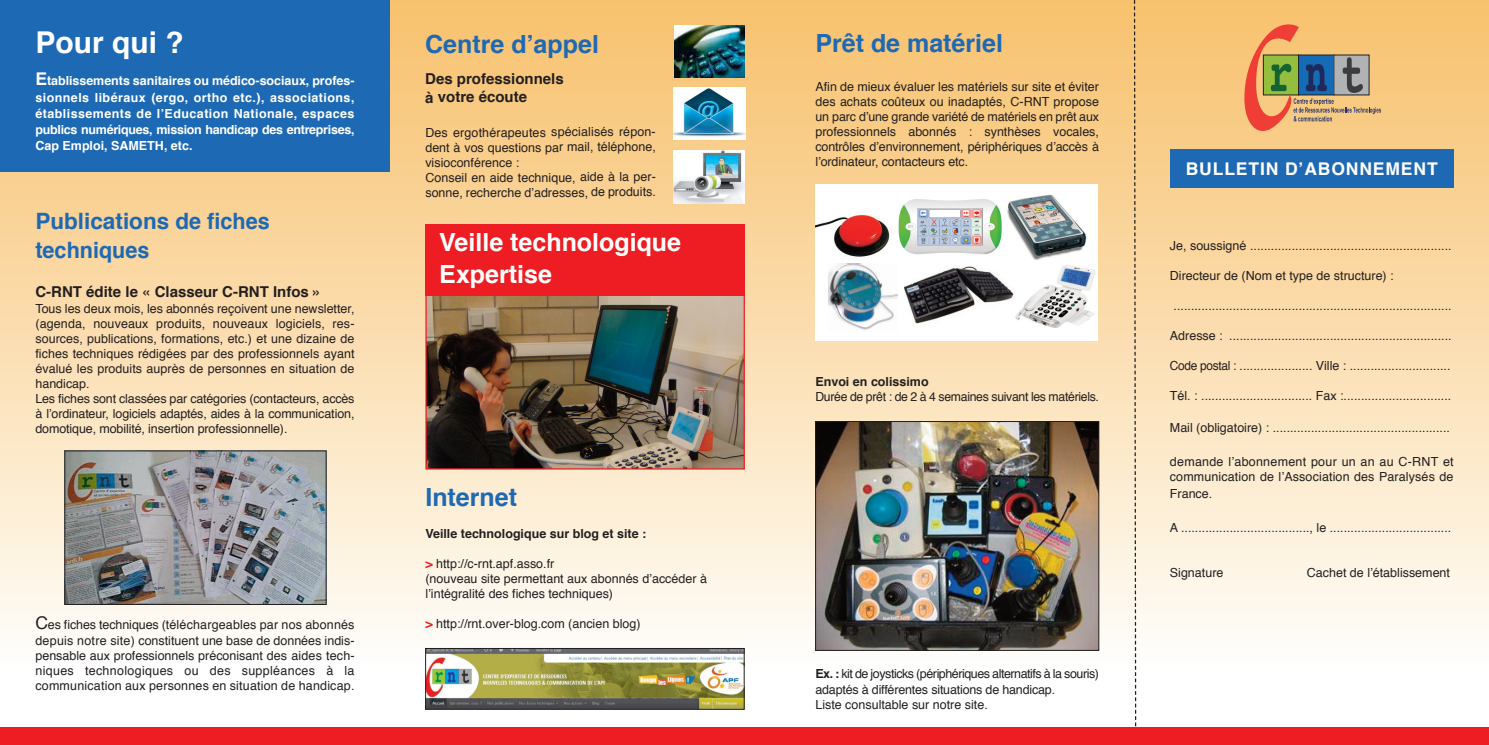
<style>
.page{position:relative;width:1489px;height:745px;background:#fff}
.page>*{position:absolute;margin:0;border:0;box-sizing:border-box;transform-origin:0 0}
.t1{font:700 30px "Helvetica";color:#fff}
.t2{font:700 25px "Helvetica";color:#1e69b4}
.t3{font:700 25px/31.2px "Helvetica";color:#fff}
.t4{font:700 22.5px/28.9px "Helvetica";color:#1e69b4}
.t5{font:700 17.5px "Helvetica";letter-spacing:.05em;color:#fff}
.t6{font:700 15px/18px "Helvetica";color:#231f20}
.t7{font:12.5px/15px "Helvetica";color:#231f20}
.t8{font:700 12.5px/16.2px "Helvetica";letter-spacing:-.025em;color:#fff;text-align:justify}
.t9{font:12.5px "Helvetica";letter-spacing:-.025em;color:#231f20;scale:.95 1}
.t10{font:700 12.5px "Helvetica";color:#231f20}
.t11{font:12.5px "Helvetica";letter-spacing:-.025em;color:#231f20}
.s1{font-size:17.5px}
.s2{font-weight:700;color:#ee1d23}
.s3{font-weight:700}
</style>
<div class="page">
<div style="left:0;top:0;width:1488px;height:663px;background:linear-gradient(to bottom,#f8c16c,#fbfaf6)"></div>
<div style="left:0;top:0;width:390px;height:172px;background:#1e69b4"></div>
<img style="left:67px;top:452px;width:257px;height:150px">
<img style="left:427px;top:649px;width:315px;height:58px">
<div style="left:425px;top:647px;width:319px;height:62px;border:1px solid #231f20"></div>
<img style="left:817px;top:423px;width:279px;height:225px">
<div style="left:815px;top:421px;width:283px;height:229px;border:1px solid #231f20"></div>
<img style="left:427px;top:296px;width:316px;height:171px">
<div style="left:425px;top:294px;width:320px;height:175px;border:1px solid #ee1d23"></div>
<svg style="left:1133px;top:0;width:3px;height:726px;background:#c5b192"></svg>
<img style="left:674px;top:26px;width:70px;height:52px">
<img style="left:673px;top:87px;width:72px;height:53px">
<img style="left:673px;top:150px;width:71px;height:53px">
<div style="left:425px;top:224px;width:319px;height:71px;background:#ee1d23"></div>
<div style="left:815px;top:184px;width:283px;height:156px;background:#fff"></div>
<img style="left:815px;top:214px;width:75px;height:43px">
<img style="left:898px;top:199px;width:104px;height:56px">
<img style="left:1007px;top:194px;width:79px;height:66px">
<img style="left:828px;top:263px;width:69px;height:67px">
<img style="left:904px;top:266px;width:109px;height:58px">
<img style="left:1015px;top:265px;width:81px;height:63px">
<div style="left:0;top:726px;width:1488px;height:18px;background:#ee1d23"></div>
<div style="left:1169px;top:150px;width:284px;height:38px;background:#1e69b4"></div>
<svg style="left:1244px;top:24px;width:136px;height:107px;background:#c39f71"></svg>
<h1 class="t1" style="left:35px;top:30px;width:150px">Pour qui ?</h1>
<p class="t8" style="left:35px;top:74px;width:320px"><span class="s1">E</span>tablissements sanitaires ou médico-sociaux, profes&shy;sionnels libéraux (ergo, ortho etc.), associations, établissements de l’Education Nationale, espaces publics numériques, mission handicap des entreprises, Cap Emploi, SAMETH, etc.</p>
<h3 class="t4" style="left:35px;top:208px;width:236px">Publications de fiches techniques</h3>
<p class="t6" style="left:35px;top:283px;width:287px">C-RNT édite le « Classeur C-RNT Infos »</p>
<p class="t7" style="left:35px;top:302px;width:320px">Tous les deux mois, les abonnés reçoivent une newsletter, (agenda, nouveaux produits, nouveaux logiciels, res&shy;sources, publications, formations, etc.) et une dizaine de fiches techniques rédigées par des professionnels ayant évalué les produits auprès de personnes en situation de handicap.<br>Les fiches sont classées par catégories (contacteurs, accès à l’ordinateur, logiciels adaptés, aides à la communication, domotique, mobilité, insertion professionnelle).</p>
<p class="t7" style="left:35px;top:618px;width:321px;text-align:justify"><span class="s1">C</span>es fiches techniques (téléchargeables par nos abonnés depuis notre site) constituent une base de données indis&shy;pensable aux professionnels préconisant des aides tech&shy;niques technologiques ou des suppléances à la communication aux personnes en situation de handicap.</p>
<h2 class="t2" style="left:425px;top:34px;width:175px">Centre d’appel</h2>
<p class="t6" style="left:425px;top:71px;width:140px">Des professionnels à votre écoute</p>
<p class="t7" style="left:425px;top:125px;width:232px">Des ergothérapeutes spécialisés répon&shy;dent à vos questions par mail, téléphone, visioconférence :<br>Conseil en aide technique, aide à la per&shy;sonne, recherche d’adresses, de produits.</p>
<h2 class="t3" style="left:439px;top:229px;width:243px">Veille technologique<br>Expertise</h2>
<h2 class="t2" style="left:425px;top:486px;width:93px">Internet</h2>
<p class="t10" style="left:425px;top:527px;width:222px">Veille technologique sur blog et site :</p>
<p class="t7" style="left:425px;top:556px;width:283px"><span class="s2">&gt;</span> http://c-rnt.apf.asso.fr<br>(nouveau site permettant aux abonnés d’accéder à l’intégralité des fiches techniques)</p>
<p class="t7" style="left:425px;top:616px;width:217px"><span class="s2">&gt;</span> http://rnt.over-blog.com (ancien blog)</p>
<h2 class="t2" style="left:815px;top:33px;width:189px">Prêt de matériel</h2>
<p class="t7" style="left:815px;top:80px;width:285px;text-align:justify">Afin de mieux évaluer les matériels sur site et éviter des achats coûteux ou inadaptés, C-RNT propose un parc d’une grande variété de matériels en prêt aux professionnels abonnés : synthèses vocales, contrôles d’environnement, périphériques d’accès à l’ordinateur, contacteurs etc.</p>
<p class="t10" style="left:815px;top:376px;width:115px">Envoi en colissimo</p>
<p class="t11" style="left:815px;top:391px;width:285px">Durée de prêt : de 2 à 4 semaines suivant les matériels.</p>
<p class="t7" style="left:815px;top:667px;width:285px"><span class="s3">Ex. :</span> kit de joysticks (périphériques alternatifs à la souris) adaptés à différentes situations de handicap.<br>Liste consultable sur notre site.</p>
<h3 class="t5" style="left:1185px;top:161px;width:253px">BULLETIN D’ABONNEMENT</h3>
<p class="t7" style="left:1169px;top:239px;width:283px">Je, soussigné ..........................................................</p>
<p class="t7" style="left:1169px;top:269px;width:225px">Directeur de (Nom et type de structure) :</p>
<p class="t7" style="left:1173px;top:299px;width:279px">................................................................................</p>
<p class="t7" style="left:1169px;top:329px;width:283px">Adresse : ................................................................</p>
<p class="t9" style="left:1169px;top:360px;width:297px">Code postal : ..................... Ville : .............................</p>
<p class="t7" style="left:1169px;top:389px;width:283px">Tél. : ................................ Fax :...............................</p>
<p class="t7" style="left:1169px;top:421px;width:281px">Mail (obligatoire) : ...................................................</p>
<p class="t7" style="left:1169px;top:455px;width:285px">demande l’abonnement pour un an au C-RNT et communication de l’Association des Paralysés de</p>
<p class="t7" style="left:1169px;top:487px;width:44px">France.</p>
<p class="t7" style="left:1169px;top:521px;width:283px">A ....................................., le ...................................</p>
<p class="t7" style="left:1169px;top:566px;width:55px">Signature</p>
<p class="t7" style="left:1306px;top:566px;width:145px">Cachet de l’établissement</p>
</div>
